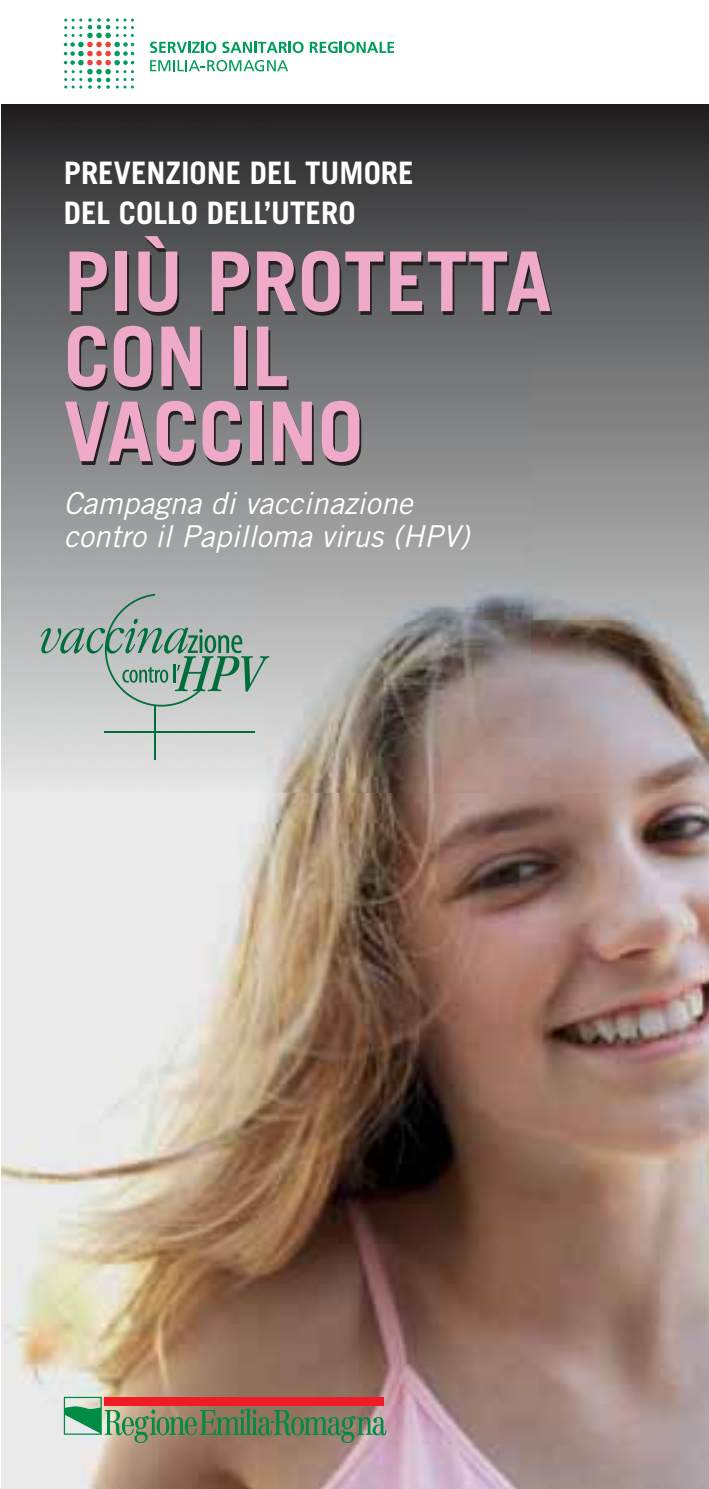
<style>
.page{position:relative;width:709px;height:1489px;background:#fff}
.page>*{position:absolute;margin:0;border:0;box-sizing:border-box;transform-origin:0 0}
.t1{font:700 82.5px/75px "Trade Gothic LT Std";color:#efaac9}
.t2{font:700 31px/39.8px "Trade Gothic LT Std";color:#fff}
.t3{font:italic 30.25px/32.2px "Trade Gothic LT Std";color:#fff}
</style>
<div class="page">
<img style="left:1px;top:792px;width:708px;height:696px">
<img style="left:1px;top:104px;width:708px;height:688px">
<svg style="left:64px;top:1396px;width:322px;height:46px;background:#937c64"></svg>
<svg style="left:150px;top:42px;width:66px;height:11px"></svg>
<svg style="left:222px;top:42px;width:81px;height:11px"></svg>
<svg style="left:310px;top:42px;width:84px;height:11px"></svg>
<svg style="left:150px;top:60px;width:138px;height:11px"></svg>
<svg style="left:64px;top:18px;width:70px;height:71px"></svg>
<svg style="left:41px;top:593px;width:228px;height:113px;background:#a4b4ae"></svg>
<hr style="left:154px;top:705px;width:2px;height:55px;background:#006e3b">
<hr style="left:104px;top:731px;width:151px;height:2px;background:#006e3b">
<p class="t2" style="left:64px;top:155px;width:351px">PREVENZIONE DEL TUMORE<br>DEL COLLO DELL’UTERO</p>
<h1 class="t1" style="left:64px;top:251px;width:489px">PIÙ PROTETTA<br>CON IL<br>VACCINO</h1>
<p class="t3" style="left:64px;top:490px;width:407px">Campagna di vaccinazione contro il Papilloma virus (HPV)</p>
</div>
